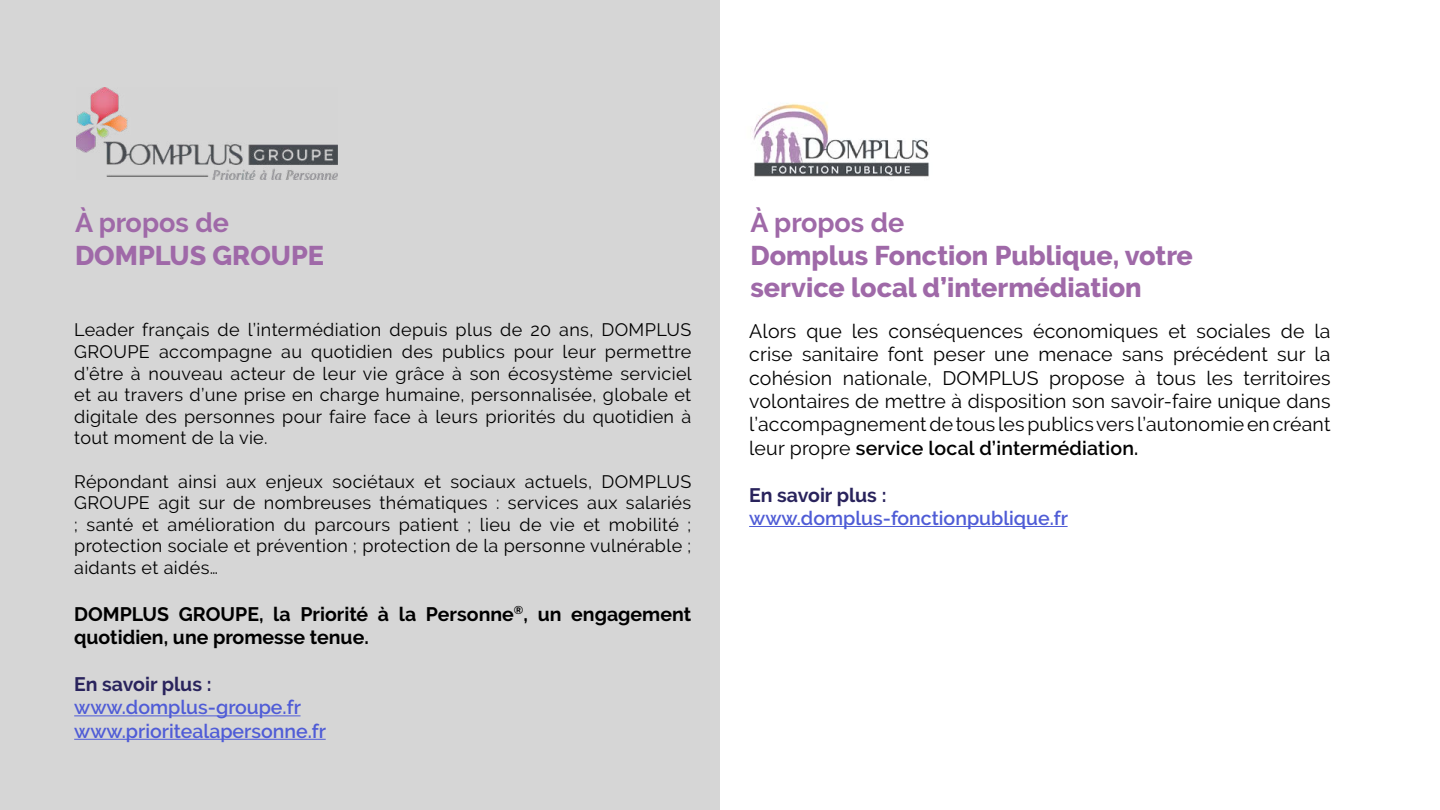
<style>
.page{position:relative;width:1440px;height:810px;background:#fff}
.page>*{position:absolute;margin:0;border:0;box-sizing:border-box;transform-origin:0 0}
.t1{font:800 27px/32.4px "Raleway";color:#9f69a8}
.t2{font:700 27px "Raleway";color:#9f69a8}
.t3{font:19.5px/23.4px "Raleway";letter-spacing:.01em;color:#000;text-align:justify}
.t4{font:600 19.5px/23.4px "Raleway";color:#4f5cd6}
.t5{font:700 19.5px/23.4px "Raleway";color:#000}
.t6{font:700 19.5px "Raleway";color:#29235c}
.t7{font:18px/21.6px "Raleway";letter-spacing:.02em;color:#000;text-align:justify}
.s1{font-weight:600}
</style>
<div class="page">
<div style="left:0;top:0;width:720px;height:810px;background:#d6d6d6"></div>
<hr style="left:749px;top:526px;width:319px;height:1px;background:#4f5cd6">
<img style="left:76px;top:87px;width:262px;height:93px">
<hr style="left:74px;top:715px;width:227px;height:1px;background:#4f5cd6">
<hr style="left:74px;top:739px;width:252px;height:1px;background:#4f5cd6">
<img style="left:753px;top:103px;width:176px;height:74px">
<h1 class="t2" style="left:75px;top:207px;width:155px">À propos de</h1>
<h1 class="t1" style="left:75px;top:239px;width:251px">DOMPLUS GROUPE</h1>
<p class="t7" style="left:74px;top:319px;width:619px">Leader français de l’intermédiation depuis plus de 20 ans, DOMPLUS GROUPE accompagne au quotidien des publics pour leur permettre d’être à nouveau acteur de leur vie grâce à son écosystème serviciel et au travers d’une prise en charge humaine, personnalisée, globale et digitale des personnes pour faire face à leurs priorités du quotidien à tout moment de la vie.</p>
<p class="t7" style="left:74px;top:470px;width:619px">Répondant ainsi aux enjeux sociétaux et sociaux actuels, DOMPLUS GROUPE agit sur de nombreuses thématiques : services aux salariés ; santé et amélioration du parcours patient ; lieu de vie et mobilité ; protection sociale et prévention ; protection de la personne vulnérable ; aidants et aidés…</p>
<p class="t5" style="left:74px;top:602px;width:619px">DOMPLUS GROUPE, la Priorité à la Personne<sup>®</sup>, un engagement quotidien, une promesse tenue.</p>
<p class="t6" style="left:74px;top:673px;width:139px">En savoir plus :</p>
<p class="t4" style="left:74px;top:696px;width:253px">www.domplus-groupe.fr www.prioritealapersonne.fr</p>
<h1 class="t2" style="left:750px;top:207px;width:155px">À propos de</h1>
<h1 class="t1" style="left:750px;top:239px;width:444px">Domplus Fonction Publique, votre service local d’intermédiation</h1>
<p class="t3" style="left:749px;top:319px;width:583px">Alors que les conséquences économiques et sociales de la crise sanitaire font peser une menace sans précédent sur la cohésion nationale, DOMPLUS propose à tous les territoires volontaires de mettre à disposition son savoir-faire unique dans l’accompagnement de tous les publics vers l’autonomie en créant leur propre <span class="s1">service local d’intermédiation.</span></p>
<p class="t6" style="left:749px;top:484px;width:139px">En savoir plus :</p>
<p class="t4" style="left:749px;top:507px;width:320px">www.domplus-fonctionpublique.fr</p>
</div>
